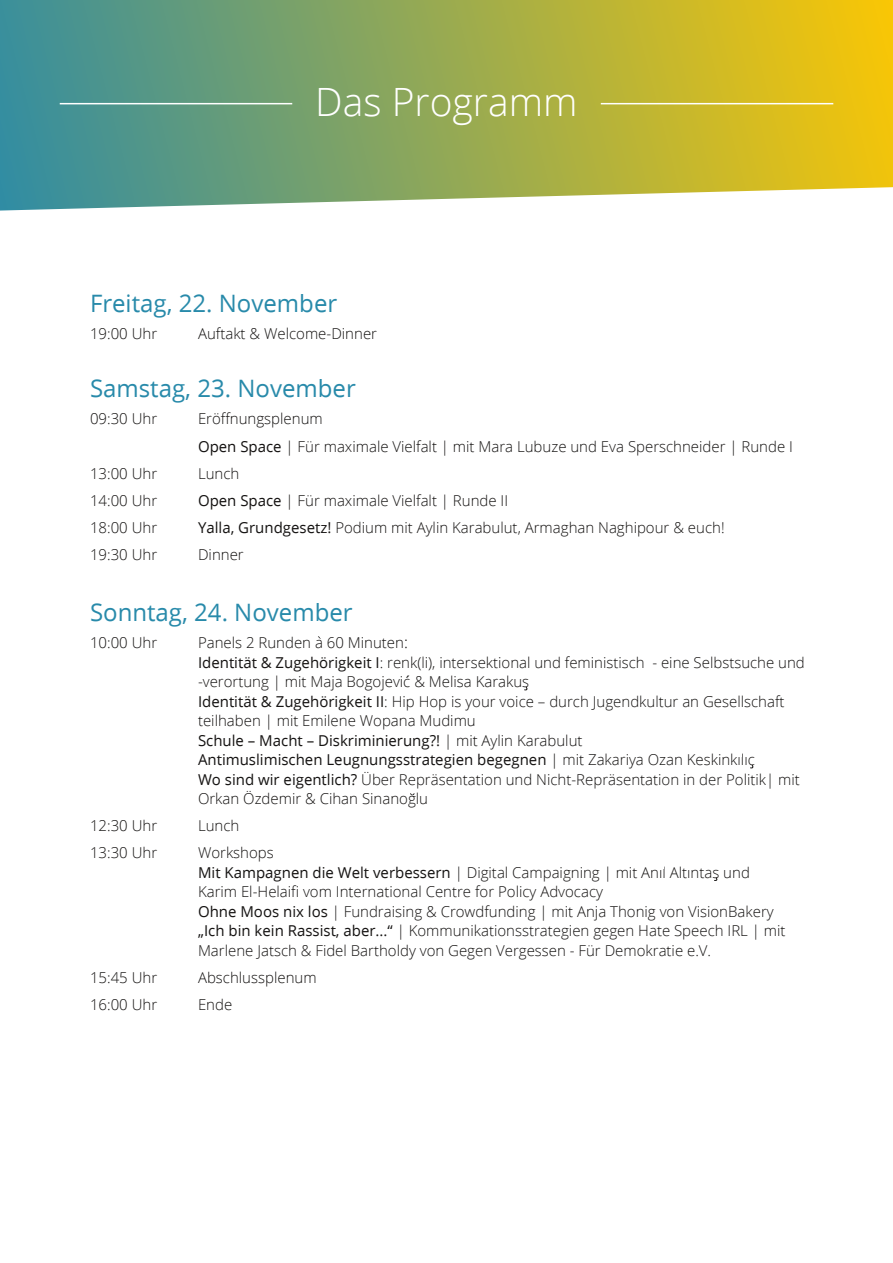
<style>
.page{position:relative;width:893px;height:1263px;background:#fff}
.page>*{position:absolute;margin:0;border:0;box-sizing:border-box;transform-origin:0 0}
.t1{font:300 39px "Open Sans";color:#fff}
.t2{font:24px "Open Sans";color:#288aaa}
.t3{font:300 15px/19.5px "Open Sans";color:#161413}
.t4{font:15px "Open Sans";color:#161413}
.s1{font-weight:400}
.s2{font-size:16.5px}
</style>
<div class="page">
<svg style="left:0;top:0;width:893px;height:211px;background:#99ad5f"></svg>
<hr style="left:60px;top:103px;width:232px;height:1px;background:#fff">
<hr style="left:601px;top:103px;width:232px;height:1px;background:#fff">
<h1 class="t1" style="left:315px;top:74px;width:264px">Das Programm</h1>
<h2 class="t2" style="left:90px;top:286px;width:249px">Freitag, 22. November</h2>
<p class="t3" style="left:90px;top:323px;width:69px">19:00 Uhr</p>
<p class="t3" style="left:198px;top:323px;width:181px">Auftakt &amp; Welcome-Dinner</p>
<h2 class="t2" style="left:90px;top:372px;width:267px">Samstag, 23. November</h2>
<p class="t3" style="left:90px;top:409px;width:69px">09:30 Uhr</p>
<p class="t3" style="left:198px;top:405px;width:596px;line-height:27px">Eröffnungsplenum<br><span class="s1">Open Space</span> | Für maximale Vielfalt | mit Mara Lubuze und Eva Sperschneider | Runde I</p>
<p class="t3" style="left:90px;top:463px;width:69px">13:00 Uhr</p>
<p class="t3" style="left:198px;top:463px;width:43px">Lunch</p>
<p class="t3" style="left:90px;top:490px;width:69px">14:00 Uhr</p>
<p class="t3" style="left:198px;top:490px;width:312px"><span class="s1">Open Space</span> | Für maximale Vielfalt | Runde II</p>
<p class="t3" style="left:90px;top:517px;width:69px">18:00 Uhr</p>
<p class="t3" style="left:198px;top:517px;width:528px"><span class="s1">Yalla, Grundgesetz!</span> Podium mit Aylin Karabulut, Armaghan Naghipour &amp; euch!</p>
<p class="t3" style="left:90px;top:544px;width:69px">19:30 Uhr</p>
<p class="t3" style="left:198px;top:544px;width:47px">Dinner</p>
<h2 class="t2" style="left:90px;top:595px;width:264px">Sonntag, 24. November</h2>
<p class="t3" style="left:90px;top:632px;width:69px">10:00 Uhr</p>
<p class="t3" style="left:198px;top:632px;width:608px">Panels 2 Runden a 60 Minuten<span class="s2">:<br></span><span class="s1">Identität &amp; Zugehörigkeit I</span>: renk(li), intersektional und feministisch - eine Selbstsuche und -verortung | mit Maja Bogojevic &amp; Melisa Karakus<br><span class="s1">Identität &amp; Zugehörigkeit II</span>: Hip Hop is your voice – durch Jugendkultur an Gesellschaft teilhaben | mit Emilene Wopana Mudimu<br><span class="s1">Schule – Macht – Diskriminierung?!</span> | mit Aylin Karabulut<br><span class="s1">Antimuslimischen Leugnungsstrategien begegnen</span> | mit Zakariya Ozan Keskinkilic<br><span class="s1">Wo sind wir eigentlich?</span> Über Repräsentation und Nicht-Repräsentation in der Politik| mit Orkan Özdemir &amp; Cihan Sinanoglu</p>
<p class="t3" style="left:90px;top:815px;width:69px">12:30 Uhr</p>
<p class="t3" style="left:198px;top:815px;width:43px">Lunch</p>
<p class="t3" style="left:90px;top:842px;width:69px">13:30 Uhr</p>
<p class="t3" style="left:198px;top:842px;width:589px">Workshops<br><span class="s1">Mit Kampagnen die Welt verbessern</span> | Digital Campaigning | mit Anil Altintas und Karim El-Helaifi vom International Centre for Policy Advocacy<br><span class="s1">Ohne Moos nix los</span> | Fundraising &amp; Crowdfunding | mit Anja Thonig von VisionBakery <span class="s1">„Ich bin kein Rassist, aber...“</span> | Kommunikationsstrategien gegen Hate Speech IRL | mit Marlene Jatsch &amp; Fidel Bartholdy von Gegen Vergessen - Für Demokratie e.V.</p>
<p class="t3" style="left:90px;top:967px;width:69px">15:45 Uhr</p>
<p class="t3" style="left:198px;top:967px;width:120px">Abschlussplenum</p>
<p class="t3" style="left:90px;top:994px;width:69px">16:00 Uhr</p>
<p class="t3" style="left:198px;top:994px;width:36px">Ende</p>
<p class="t4" style="left:404px;top:671px;width:10px">´</p>
</div>
